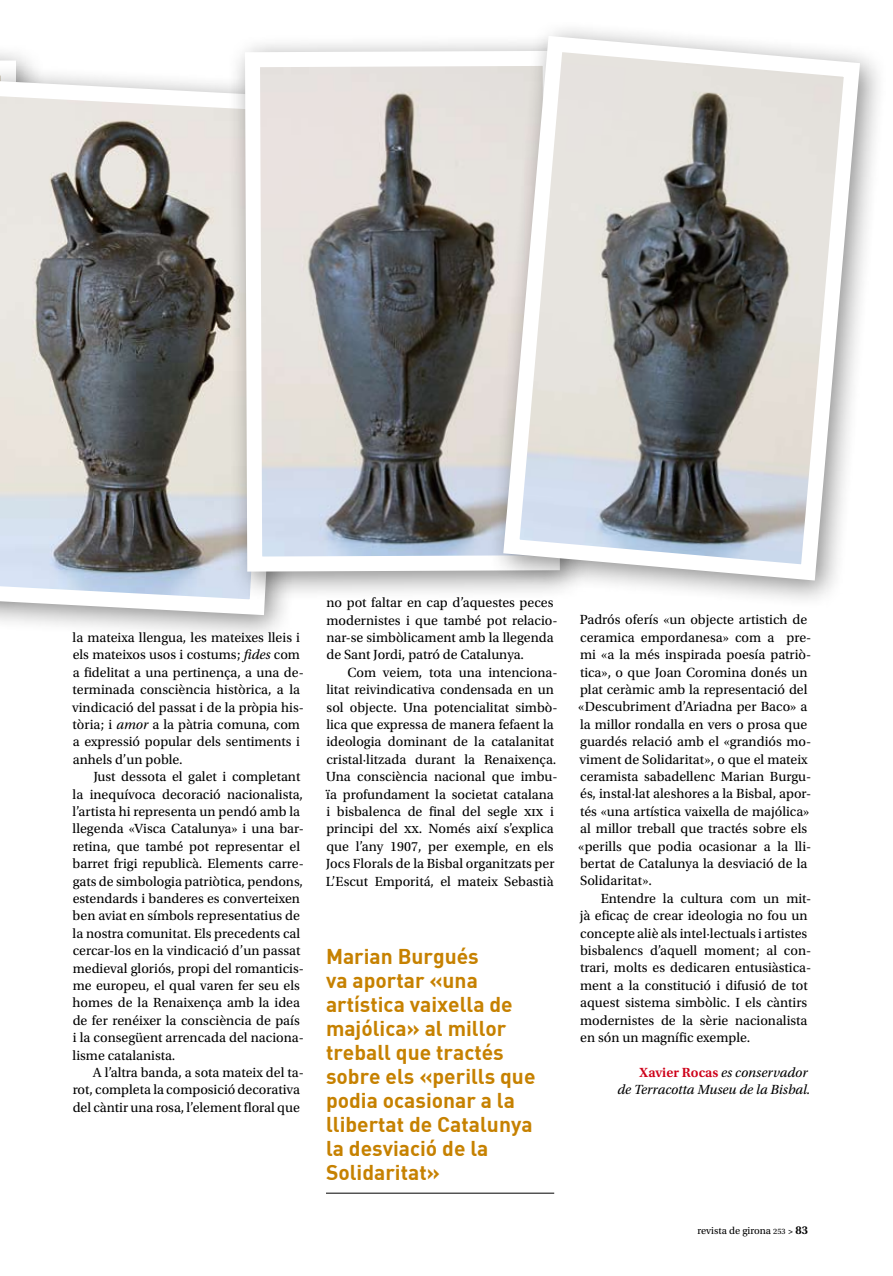
<style>
.page{position:relative;width:893px;height:1276px;background:#fff}
.page>*{position:absolute;margin:0;border:0;box-sizing:border-box;transform-origin:0 0}
.t1{font:21px/24px "DIN Bold";color:#c68100}
.t2{font:13.95px/17.4px "Utopia Std";color:#000}
.t3{font:italic 13.95px/17.4px "Utopia Std";color:#000;text-align:right}
.t4{font:10.5px "Utopia Std";color:#000}
.s1{font-style:italic}
.s2{font-weight:600;font-style:normal;color:#ce0019}
.s3{font-size:8.25px}
.s4{font-weight:600;font-size:9px}
.s5{font-weight:600;font-size:12px}
</style>
<div class="page">
<div style="left:0;top:41px;width:45px;height:567px;background:#000;opacity:.45"></div>
<hr style="left:326px;top:1193px;width:228px;height:1px;background:#000">
<div style="left:0;top:61px;width:318px;height:581px;background:#000;opacity:.45"></div>
<svg style="left:0;top:72px;width:299px;height:551px;background:#a2a2a1"></svg>
<div style="left:226px;top:32px;width:362px;height:567px;background:#000;opacity:.45"></div>
<svg style="left:237px;top:43px;width:247px;height:536px;background:#adacac"></svg>
<div style="left:484px;top:17px;width:403px;height:590px;background:#000;opacity:.45"></div>
<svg style="left:495px;top:28px;width:373px;height:560px"></svg>
<p class="t2" style="left:72px;top:629px;width:233px">la mateixa llengua, les mateixes lleis i els mateixos usos i costums; <span class="s1">fides</span> com a fidelitat a una pertinença, a una de&shy;terminada consciència històrica, a la vindicació del passat i de la pròpia his&shy;tòria; i <span class="s1">amor</span> a la pàtria comuna, com a expressió popular dels sentiments i anhels d’un poble.</p>
<p class="t2" style="left:73px;top:768px;width:233px;text-indent:21px">Just dessota el galet i completant la inequívoca decoració nacionalista, l’artista hi representa un pendó amb la llegenda «Visca Catalunya» i una bar&shy;retina, que també pot representar el barret frigi republicà. Elements carre&shy;gats de simbologia patriòtica, pendons, estendards i banderes es converteixen ben aviat en símbols representatius de la nostra comunitat. Els precedents cal cercar-los en la vindicació d’un passat medieval gloriós, propi del romanticis&shy;me europeu, el qual varen fer seu els homes de la Renaixença amb la idea de fer renéixer la consciència de país i la consegüent arrencada del naciona&shy;lisme catalanista.</p>
<p class="t2" style="left:73px;top:1064px;width:233px;text-indent:20px">A l’altra banda, a sota mateix del ta&shy;rot, completa la composició decorativa del càntir una rosa, l’element floral que</p>
<p class="t2" style="left:326px;top:594px;width:233px">no pot faltar en cap d’aquestes peces modernistes i que també pot relacio&shy;nar-se simbòlicament amb la llegenda de Sant Jordi, patró de Catalunya.</p>
<p class="t2" style="left:326px;top:664px;width:233px;text-indent:22px">Com veiem, tota una intenciona&shy;litat reivindicativa condensada en un sol objecte. Una potencialitat simbò&shy;lica que expressa de manera fefaent la ideologia dominant de la catalanitat cristal·litzada durant la Renaixença.<br>Una consciència nacional que imbu&shy;ïa profundament la societat catalana i bisbalenca de final del segle xix i principi del xx. Només així s’explica que l’any 1907, per exemple, en els Jocs Florals de la Bisbal organitzats per L’Escut Emporitá, el mateix Sebastià</p>
<h1 class="t1" style="left:326px;top:943px;width:211px">Marian Burgués<br>va aportar «una artística vaixella de majólica» al millor treball que tractés sobre els «perills que podia ocasionar a la llibertat de Catalunya la desviació de la<br>Solidaritat»</h1>
<p class="t2" style="left:578px;top:611px;width:235px">Padrós oferís «un objecte artistich de ceramica empordanesa» com a pre&shy;mi «a la més inspirada poesía patriò&shy;tica», o que Joan Coromina donés un plat ceràmic amb la representació del «Descubriment d’Ariadna per Baco» a la millor rondalla en vers o prosa que guardés relació amb el «grandiós mo&shy;viment de Solidaritat», o que el mateix ceramista sabadellenc Marian Burgu&shy;és, instal·lat aleshores a la Bisbal, apor&shy;tés «una artística vaixella de majólica» al millor treball que tractés sobre els «perills que podia ocasionar a la lli&shy;bertat de Catalunya la desviació de la Solidaritat».</p>
<p class="t2" style="left:580px;top:890px;width:233px;text-indent:21px">Entendre la cultura com un mit&shy;jà eficaç de crear ideologia no fou un concepte aliè als intel·lectuals i artistes bisbalencs d’aquell moment; al con&shy;trari, molts es dedicaren entusiàstica&shy;ment a la constitució i difusió de tot aquest sistema simbòlic. I els càntirs modernistes de la sèrie nacionalista en són un magnífic exemple.</p>
<p class="t3" style="left:617px;top:1064px;width:194px"><span class="s2">Xavier Rocas</span> es conservador<br>de Terracotta Museu de la Bisbal.</p>
<p class="t4" style="left:697px;top:1224px;width:112px">revista de girona <span class="s3">253</span> <span class="s4">&gt;</span> <span class="s5">83</span></p>
</div>
